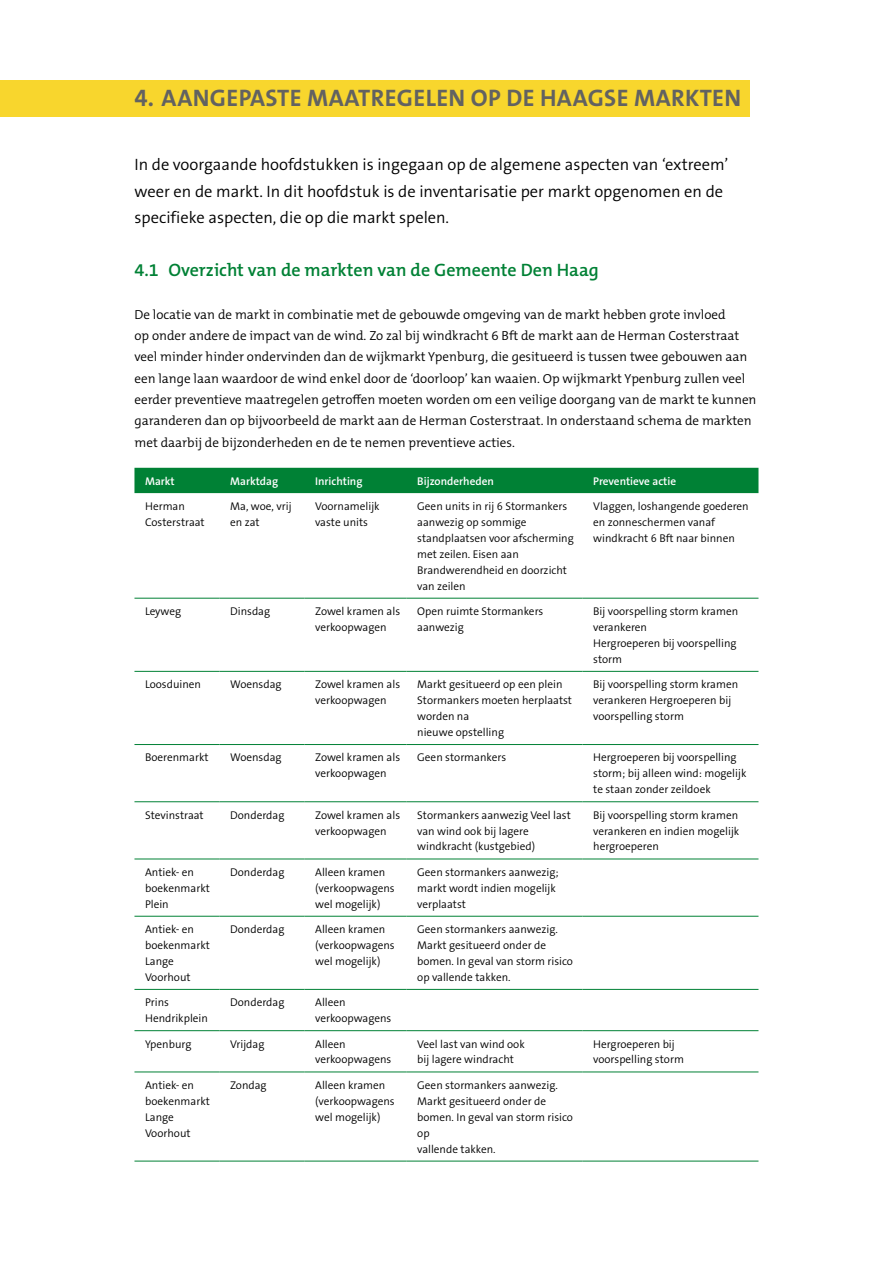
<style>
.page{position:relative;width:893px;height:1263px;background:#fff}
.page>*{position:absolute;margin:0;border:0;box-sizing:border-box;transform-origin:0 0}
.Kop_genummerd_N1{font:700 24px "The Mix B W7";letter-spacing:.015em;color:#626261}
.Kop_genummerd_N2{font:600 18px "The Mix B W6";color:#008135}
.Inleiding_2{font:300 16.5px/26.5px "The Sans B W4";color:#000}
.Broodtekst{font:300 13.2px/21.3px "The Mix B W4";color:#000}
.Tabel_plat{font:300 11.25px/15.9px "The Sans B W4";color:#000}
.Tabel_kop_diap{font:600 11.25px "The Sans B W6";color:#fff}
</style>
<div class="page">
<div style="left:0;top:80px;width:750px;height:37px;background:#f8d62d"></div>
<div style="left:134px;top:468px;width:624px;height:25px;background:#008135"></div>
<hr style="left:134px;top:598px;width:86px;height:1px;background:#008135">
<hr style="left:220px;top:598px;width:85px;height:1px;background:#008135">
<hr style="left:305px;top:598px;width:102px;height:1px;background:#008135">
<hr style="left:407px;top:598px;width:176px;height:1px;background:#008135">
<hr style="left:583px;top:598px;width:175px;height:1px;background:#008135">
<hr style="left:134px;top:671px;width:86px;height:1px;background:#008135">
<hr style="left:220px;top:671px;width:85px;height:1px;background:#008135">
<hr style="left:305px;top:671px;width:102px;height:1px;background:#008135">
<hr style="left:407px;top:671px;width:176px;height:1px;background:#008135">
<hr style="left:583px;top:671px;width:175px;height:1px;background:#008135">
<hr style="left:134px;top:744px;width:86px;height:1px;background:#008135">
<hr style="left:220px;top:744px;width:85px;height:1px;background:#008135">
<hr style="left:305px;top:744px;width:102px;height:1px;background:#008135">
<hr style="left:407px;top:744px;width:176px;height:1px;background:#008135">
<hr style="left:583px;top:744px;width:175px;height:1px;background:#008135">
<hr style="left:134px;top:801px;width:86px;height:1px;background:#008135">
<hr style="left:220px;top:801px;width:85px;height:1px;background:#008135">
<hr style="left:305px;top:801px;width:102px;height:1px;background:#008135">
<hr style="left:407px;top:801px;width:176px;height:1px;background:#008135">
<hr style="left:583px;top:801px;width:175px;height:1px;background:#008135">
<hr style="left:134px;top:859px;width:86px;height:1px;background:#008135">
<hr style="left:220px;top:859px;width:85px;height:1px;background:#008135">
<hr style="left:305px;top:859px;width:102px;height:1px;background:#008135">
<hr style="left:407px;top:859px;width:176px;height:1px;background:#008135">
<hr style="left:583px;top:859px;width:175px;height:1px;background:#008135">
<hr style="left:134px;top:916px;width:86px;height:1px;background:#008135">
<hr style="left:220px;top:916px;width:85px;height:1px;background:#008135">
<hr style="left:305px;top:916px;width:102px;height:1px;background:#008135">
<hr style="left:407px;top:916px;width:176px;height:1px;background:#008135">
<hr style="left:583px;top:916px;width:175px;height:1px;background:#008135">
<hr style="left:134px;top:989px;width:86px;height:1px;background:#008135">
<hr style="left:220px;top:989px;width:85px;height:1px;background:#008135">
<hr style="left:305px;top:989px;width:102px;height:1px;background:#008135">
<hr style="left:407px;top:989px;width:176px;height:1px;background:#008135">
<hr style="left:583px;top:989px;width:175px;height:1px;background:#008135">
<hr style="left:134px;top:1030px;width:86px;height:1px;background:#008135">
<hr style="left:220px;top:1030px;width:85px;height:1px;background:#008135">
<hr style="left:305px;top:1030px;width:102px;height:1px;background:#008135">
<hr style="left:407px;top:1030px;width:176px;height:1px;background:#008135">
<hr style="left:583px;top:1030px;width:175px;height:1px;background:#008135">
<hr style="left:134px;top:1071px;width:86px;height:1px;background:#008135">
<hr style="left:220px;top:1071px;width:85px;height:1px;background:#008135">
<hr style="left:305px;top:1071px;width:102px;height:1px;background:#008135">
<hr style="left:407px;top:1071px;width:176px;height:1px;background:#008135">
<hr style="left:583px;top:1071px;width:175px;height:1px;background:#008135">
<hr style="left:134px;top:1161px;width:86px;height:1px;background:#008135">
<hr style="left:220px;top:1161px;width:85px;height:1px;background:#008135">
<hr style="left:305px;top:1161px;width:102px;height:1px;background:#008135">
<hr style="left:407px;top:1161px;width:176px;height:1px;background:#008135">
<hr style="left:583px;top:1161px;width:175px;height:1px;background:#008135">
<h1 class="Kop_genummerd_N1" style="left:135px;top:83px;width:608px">4. AANGEPASTE MAATREGELEN OP DE HAAGSE MARKTEN</h1>
<p class="Inleiding_2" style="left:134px;top:151px;width:595px">In de voorgaande hoofdstukken is ingegaan op de algemene aspecten van ‘extreem’ weer en de markt. In dit hoofdstuk is de inventarisatie per markt opgenomen en de specifieke aspecten, die op die markt spelen.</p>
<h2 class="Kop_genummerd_N2" style="left:134px;top:259px;width:466px">4.1 Overzicht van de markten van de Gemeente Den Haag</h2>
<p class="Broodtekst" style="left:134px;top:304px;width:623px">De locatie van de markt in combinatie met de gebouwde omgeving van de markt hebben grote invloed<br>op onder andere de impact van de wind. Zo zal bij windkracht 6 Bft de markt aan de Herman Costerstraat veel minder hinder ondervinden dan de wijkmarkt Ypenburg, die gesitueerd is tussen twee gebouwen aan een lange laan waardoor de wind enkel door de ‘doorloop’ kan waaien. Op wijkmarkt Ypenburg zullen veel eerder preventieve maatregelen getroffen moeten worden om een veilige doorgang van de markt te kunnen garanderen dan op bijvoorbeeld de markt aan de Herman Costerstraat. In onderstaand schema de markten met daarbij de bijzonderheden en de te nemen preventieve acties.</p>
<p class="Tabel_kop_diap" style="left:145px;top:474px;width:31px">Markt</p>
<p class="Tabel_kop_diap" style="left:230px;top:474px;width:49px">Marktdag</p>
<p class="Tabel_kop_diap" style="left:315px;top:474px;width:49px">Inrichting</p>
<p class="Tabel_kop_diap" style="left:417px;top:474px;width:78px">Bijzonderheden</p>
<p class="Tabel_kop_diap" style="left:593px;top:474px;width:84px">Preventieve actie</p>
<p class="Tabel_plat" style="left:145px;top:498px;width:61px">Herman<br>Costerstraat</p>
<p class="Tabel_plat" style="left:230px;top:498px;width:63px">Ma, woe, vrij en zat</p>
<p class="Tabel_plat" style="left:315px;top:498px;width:66px">Voornamelijk vaste units</p>
<p class="Tabel_plat" style="left:417px;top:498px;width:158px">Geen units in rij 6 Stormankers aanwezig op sommige standplaatsen voor afscherming met zeilen. Eisen aan</p>
<p class="Tabel_plat" style="left:417px;top:562px;width:151px">Brandwerendheid en doorzicht van zeilen</p>
<p class="Tabel_plat" style="left:593px;top:498px;width:157px">Vlaggen, loshangende goederen en zonneschermen vanaf windkracht 6 Bft naar binnen</p>
<p class="Tabel_plat" style="left:145px;top:603px;width:38px">Leyweg</p>
<p class="Tabel_plat" style="left:230px;top:603px;width:42px">Dinsdag</p>
<p class="Tabel_plat" style="left:315px;top:603px;width:86px">Zowel kramen als verkoopwagen</p>
<p class="Tabel_plat" style="left:417px;top:603px;width:128px">Open ruimte Stormankers aanwezig</p>
<p class="Tabel_plat" style="left:593px;top:603px;width:147px">Bij voorspelling storm kramen verankeren</p>
<p class="Tabel_plat" style="left:593px;top:635px;width:145px">Hergroeperen bij voorspelling storm</p>
<p class="Tabel_plat" style="left:145px;top:676px;width:57px">Loosduinen</p>
<p class="Tabel_plat" style="left:230px;top:676px;width:53px">Woensdag</p>
<p class="Tabel_plat" style="left:315px;top:676px;width:86px">Zowel kramen als verkoopwagen</p>
<p class="Tabel_plat" style="left:417px;top:676px;width:156px">Markt gesitueerd op een plein<br>Stormankers moeten herplaatst worden na</p>
<p class="Tabel_plat" style="left:417px;top:724px;width:88px">nieuwe opstelling</p>
<p class="Tabel_plat" style="left:593px;top:676px;width:147px">Bij voorspelling storm kramen verankeren Hergroeperen bij</p>
<p class="Tabel_plat" style="left:593px;top:708px;width:92px">voorspelling storm</p>
<p class="Tabel_plat" style="left:145px;top:750px;width:65px">Boerenmarkt</p>
<p class="Tabel_plat" style="left:230px;top:750px;width:53px">Woensdag</p>
<p class="Tabel_plat" style="left:315px;top:750px;width:86px">Zowel kramen als verkoopwagen</p>
<p class="Tabel_plat" style="left:417px;top:750px;width:91px">Geen stormankers</p>
<p class="Tabel_plat" style="left:593px;top:750px;width:155px">Hergroeperen bij voorspelling storm; bij alleen wind: mogelijk te staan zonder zeildoek</p>
<p class="Tabel_plat" style="left:145px;top:807px;width:60px">Stevinstraat</p>
<p class="Tabel_plat" style="left:230px;top:807px;width:56px">Donderdag</p>
<p class="Tabel_plat" style="left:315px;top:807px;width:86px">Zowel kramen als verkoopwagen</p>
<p class="Tabel_plat" style="left:417px;top:807px;width:155px">Stormankers aanwezig Veel last van wind ook bij lagere windkracht (kustgebied)</p>
<p class="Tabel_plat" style="left:593px;top:807px;width:148px;text-align:justify">Bij voorspelling storm kramen verankeren en indien mogelijk hergroeperen</p>
<p class="Tabel_plat" style="left:145px;top:864px;width:66px">Antiek- en boekenmarkt<br>Plein</p>
<p class="Tabel_plat" style="left:230px;top:864px;width:56px">Donderdag</p>
<p class="Tabel_plat" style="left:315px;top:864px;width:81px">Alleen kramen (verkoopwagens wel mogelijk)</p>
<p class="Tabel_plat" style="left:417px;top:864px;width:143px">Geen stormankers aanwezig; markt wordt indien mogelijk verplaatst</p>
<p class="Tabel_plat" style="left:145px;top:921px;width:66px">Antiek- en boekenmarkt<br>Lange<br>Voorhout</p>
<p class="Tabel_plat" style="left:230px;top:921px;width:56px">Donderdag</p>
<p class="Tabel_plat" style="left:315px;top:921px;width:81px">Alleen kramen (verkoopwagens wel mogelijk)</p>
<p class="Tabel_plat" style="left:417px;top:921px;width:157px">Geen stormankers aanwezig.<br>Markt gesitueerd onder de bomen. In geval van storm risico op vallende takken.</p>
<p class="Tabel_plat" style="left:145px;top:994px;width:64px">Prins<br>Hendrikplein</p>
<p class="Tabel_plat" style="left:230px;top:994px;width:56px">Donderdag</p>
<p class="Tabel_plat" style="left:315px;top:994px;width:78px">Alleen verkoopwagens</p>
<p class="Tabel_plat" style="left:145px;top:1036px;width:48px">Ypenburg</p>
<p class="Tabel_plat" style="left:230px;top:1036px;width:36px">Vrijdag</p>
<p class="Tabel_plat" style="left:315px;top:1036px;width:32px">Alleen</p>
<p class="Tabel_plat" style="left:315px;top:1052px;width:78px">verkoopwagens</p>
<p class="Tabel_plat" style="left:417px;top:1036px;width:109px">Veel last van wind ook</p>
<p class="Tabel_plat" style="left:417px;top:1052px;width:98px">bij lagere windracht</p>
<p class="Tabel_plat" style="left:593px;top:1036px;width:83px">Hergroeperen bij</p>
<p class="Tabel_plat" style="left:593px;top:1052px;width:92px">voorspelling storm</p>
<p class="Tabel_plat" style="left:145px;top:1077px;width:66px">Antiek- en boekenmarkt<br>Lange<br>Voorhout</p>
<p class="Tabel_plat" style="left:230px;top:1077px;width:38px">Zondag</p>
<p class="Tabel_plat" style="left:315px;top:1077px;width:81px">Alleen kramen (verkoopwagens wel mogelijk)</p>
<p class="Tabel_plat" style="left:417px;top:1077px;width:157px">Geen stormankers aanwezig.<br>Markt gesitueerd onder de bomen. In geval van storm risico op</p>
<p class="Tabel_plat" style="left:417px;top:1141px;width:80px">vallende takken.</p>
</div>
